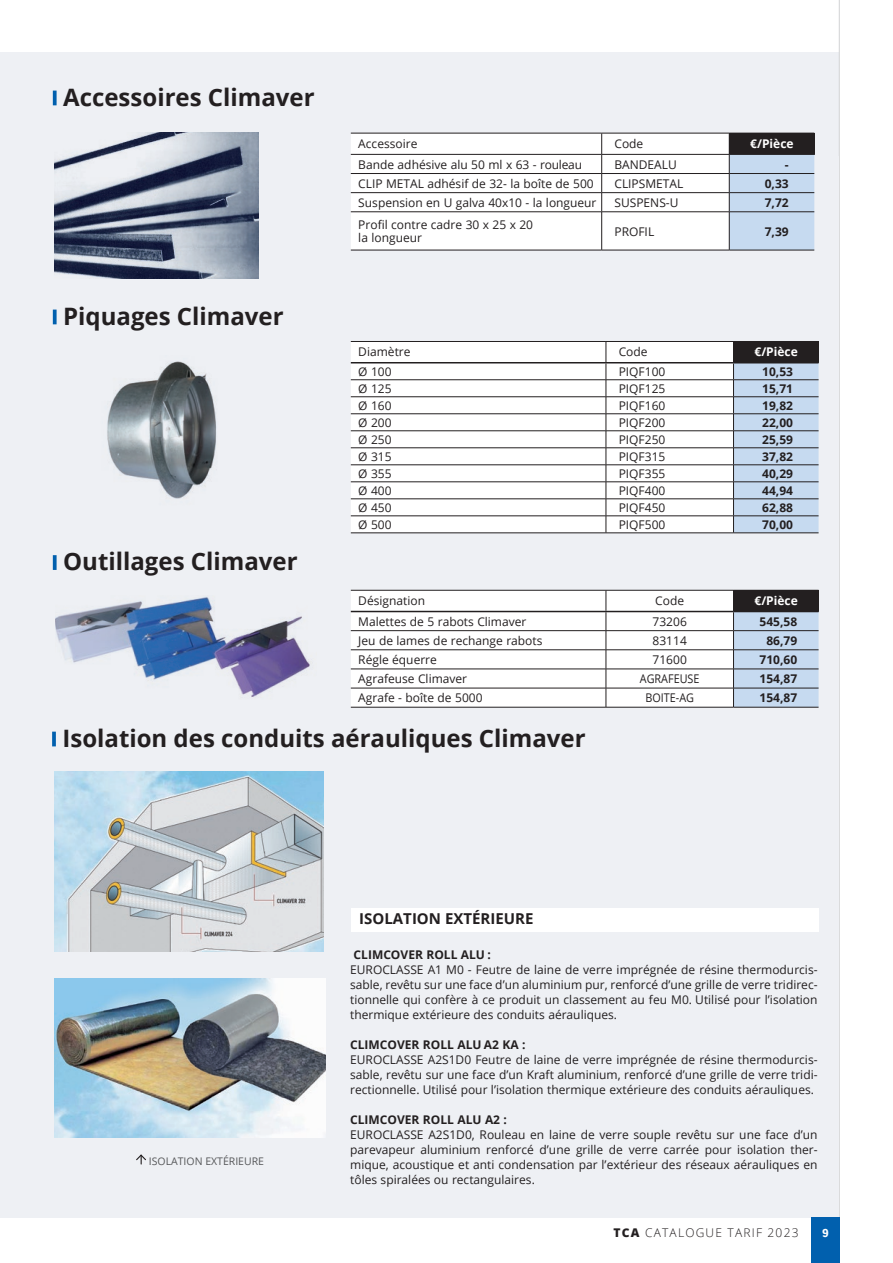
<style>
.page{position:relative;width:893px;height:1263px;background:#fff}
.page>*{position:absolute;margin:0;border:0;box-sizing:border-box;transform-origin:0 0}
.t1{font:700 24px "Open Sans";color:#231f20}
.t2{font:700 15px "Open Sans";color:#231f20}
.t3{font:12px/15px "Open Sans";color:#231f20;text-align:justify}
.t4{font:700 12px "Open Sans";color:#231f20}
.t5{font:300 12px "Open Sans";letter-spacing:.1em;color:#231f20}
.t6{font:700 12px "Open Sans";color:#fff}
.t7{font:12px "Open Sans";color:#231f20;scale:.9 1}
.t8{font:900 12px "TV Nord EF";color:#fff}
.t9{font:10.5px "Open Sans";color:#57585a}
.s1{font-weight:800}
</style>
<div class="page">
<div style="left:0;top:52px;width:839px;height:140px;background:#eef0f4"></div>
<hr style="left:839px;top:0;width:1px;height:1263px;background:#d1d2d4">
<div style="left:0;top:157px;width:839px;height:1061px;background:#eef0f4"></div>
<div style="left:811px;top:1218px;width:29px;height:45px;background:#0160ae"></div>
<svg style="left:53px;top:91px;width:4px;height:14px"></svg>
<svg style="left:53px;top:310px;width:4px;height:14px"></svg>
<svg style="left:53px;top:555px;width:4px;height:15px"></svg>
<img style="left:107px;top:361px;width:110px;height:138px">
<img style="left:54px;top:133px;width:204px;height:146px">
<img style="left:55px;top:596px;width:255px;height:101px">
<hr style="left:351px;top:250px;width:251px;height:1px;background:#231f20">
<hr style="left:602px;top:250px;width:127px;height:1px;background:#231f20">
<svg style="left:351px;top:133px;width:463px;height:117px;background:#e6e9ec"></svg>
<hr style="left:729px;top:212px;width:1px;height:38px;background:#231f20">
<hr style="left:729px;top:154px;width:85px;height:1px;background:#231f20">
<hr style="left:729px;top:173px;width:85px;height:1px;background:#231f20">
<hr style="left:729px;top:192px;width:85px;height:1px;background:#231f20">
<hr style="left:729px;top:212px;width:85px;height:1px;background:#231f20">
<hr style="left:729px;top:250px;width:85px;height:1px;background:#231f20">
<div style="left:351px;top:342px;width:255px;height:191px;background:#fff"></div>
<hr style="left:351px;top:341px;width:255px;height:1px;background:#231f20">
<hr style="left:606px;top:341px;width:127px;height:1px;background:#231f20">
<hr style="left:733px;top:341px;width:86px;height:1px;background:#231f20">
<hr style="left:351px;top:362px;width:255px;height:1px;background:#231f20">
<hr style="left:351px;top:379px;width:255px;height:1px;background:#231f20">
<hr style="left:351px;top:396px;width:255px;height:1px;background:#231f20">
<hr style="left:351px;top:413px;width:255px;height:1px;background:#231f20">
<hr style="left:351px;top:430px;width:255px;height:1px;background:#231f20">
<hr style="left:351px;top:447px;width:255px;height:1px;background:#231f20">
<hr style="left:351px;top:464px;width:255px;height:1px;background:#231f20">
<hr style="left:351px;top:482px;width:255px;height:1px;background:#231f20">
<hr style="left:351px;top:499px;width:255px;height:1px;background:#231f20">
<hr style="left:351px;top:516px;width:255px;height:1px;background:#231f20">
<hr style="left:351px;top:533px;width:255px;height:1px;background:#231f20">
<hr style="left:606px;top:533px;width:127px;height:1px;background:#231f20">
<svg style="left:606px;top:342px;width:213px;height:191px;background:#d6dde4"></svg>
<hr style="left:733px;top:379px;width:86px;height:1px;background:#231f20">
<hr style="left:733px;top:396px;width:86px;height:1px;background:#231f20">
<hr style="left:733px;top:413px;width:86px;height:1px;background:#231f20">
<hr style="left:733px;top:430px;width:86px;height:1px;background:#231f20">
<hr style="left:733px;top:447px;width:86px;height:1px;background:#231f20">
<hr style="left:733px;top:464px;width:86px;height:1px;background:#231f20">
<hr style="left:733px;top:482px;width:86px;height:1px;background:#231f20">
<hr style="left:733px;top:499px;width:86px;height:1px;background:#231f20">
<hr style="left:733px;top:516px;width:86px;height:1px;background:#231f20">
<hr style="left:733px;top:533px;width:86px;height:1px;background:#231f20">
<hr style="left:351px;top:707px;width:255px;height:1px;background:#231f20">
<hr style="left:606px;top:707px;width:127px;height:1px;background:#231f20">
<svg style="left:351px;top:590px;width:468px;height:117px;background:#e4e7ea"></svg>
<hr style="left:733px;top:630px;width:86px;height:1px;background:#231f20">
<hr style="left:733px;top:649px;width:86px;height:1px;background:#231f20">
<hr style="left:733px;top:669px;width:86px;height:1px;background:#231f20">
<hr style="left:733px;top:688px;width:86px;height:1px;background:#231f20">
<hr style="left:733px;top:707px;width:86px;height:1px;background:#231f20">
<svg style="left:52px;top:732px;width:4px;height:14px"></svg>
<img style="left:54px;top:771px;width:269px;height:180px">
<img style="left:54px;top:978px;width:271px;height:159px">
<div style="left:351px;top:908px;width:468px;height:23px;background:#fff"></div>
<svg style="left:136px;top:1154px;width:10px;height:10px"></svg>
<h1 class="t1" style="left:63px;top:80px;width:253px">Accessoires Climaver</h1>
<h1 class="t1" style="left:63px;top:299px;width:222px">Piquages Climaver</h1>
<h1 class="t1" style="left:63px;top:544px;width:236px">Outillages Climaver</h1>
<p class="t3" style="left:358px;top:136px;width:61px">Accessoire</p>
<p class="t3" style="left:614px;top:136px;width:30px">Code</p>
<p class="t6" style="left:750px;top:135px;width:45px">€/Pièce</p>
<p class="t3" style="left:358px;top:156px;width:225px">Bande adhésive alu 50 ml x 63 - rouleau</p>
<p class="t3" style="left:614px;top:156px;width:64px">BANDEALU</p>
<p class="t4" style="left:785px;top:156px;width:5px">-</p>
<p class="t3" style="left:358px;top:175px;width:237px">CLIP METAL adhésif de 32- la boîte de 500</p>
<p class="t3" style="left:614px;top:175px;width:70px">CLIPSMETAL</p>
<p class="t4" style="left:765px;top:175px;width:26px">0,33</p>
<p class="t3" style="left:358px;top:195px;width:240px">Suspension en U galva 40x10 - la longueur</p>
<p class="t3" style="left:614px;top:195px;width:66px">SUSPENS-U</p>
<p class="t4" style="left:765px;top:194px;width:26px">7,72</p>
<p class="t3" style="left:358px;top:217px;width:176px;line-height:13.5px">Profil contre cadre 30 x 25 x 20 la longueur</p>
<p class="t3" style="left:614px;top:223px;width:41px">PROFIL</p>
<p class="t4" style="left:765px;top:223px;width:26px">7,39</p>
<p class="t3" style="left:358px;top:344px;width:54px">Diamètre</p>
<p class="t3" style="left:619px;top:344px;width:30px">Code</p>
<p class="t6" style="left:754px;top:344px;width:45px">€/Pièce</p>
<p class="t3" style="left:358px;top:364px;width:35px">Ø 100</p>
<p class="t3" style="left:619px;top:364px;width:48px">PIQF100</p>
<p class="t4" style="left:762px;top:363px;width:32px">10,53</p>
<p class="t3" style="left:358px;top:381px;width:35px">Ø 125</p>
<p class="t3" style="left:619px;top:381px;width:48px">PIQF125</p>
<p class="t4" style="left:762px;top:380px;width:32px">15,71</p>
<p class="t3" style="left:358px;top:398px;width:35px">Ø 160</p>
<p class="t3" style="left:619px;top:398px;width:48px">PIQF160</p>
<p class="t4" style="left:762px;top:397px;width:32px">19,82</p>
<p class="t3" style="left:358px;top:415px;width:35px">Ø 200</p>
<p class="t3" style="left:619px;top:415px;width:48px">PIQF200</p>
<p class="t4" style="left:762px;top:414px;width:32px">22,00</p>
<p class="t3" style="left:358px;top:432px;width:35px">Ø 250</p>
<p class="t3" style="left:619px;top:432px;width:48px">PIQF250</p>
<p class="t4" style="left:762px;top:431px;width:32px">25,59</p>
<p class="t3" style="left:358px;top:449px;width:35px">Ø 315</p>
<p class="t3" style="left:619px;top:449px;width:48px">PIQF315</p>
<p class="t4" style="left:762px;top:448px;width:32px">37,82</p>
<p class="t3" style="left:358px;top:466px;width:35px">Ø 355</p>
<p class="t3" style="left:619px;top:466px;width:48px">PIQF355</p>
<p class="t4" style="left:762px;top:465px;width:32px">40,29</p>
<p class="t3" style="left:358px;top:483px;width:35px">Ø 400</p>
<p class="t3" style="left:619px;top:483px;width:48px">PIQF400</p>
<p class="t4" style="left:762px;top:482px;width:32px">44,94</p>
<p class="t3" style="left:358px;top:500px;width:35px">Ø 450</p>
<p class="t3" style="left:619px;top:500px;width:48px">PIQF450</p>
<p class="t4" style="left:762px;top:499px;width:32px">62,88</p>
<p class="t3" style="left:358px;top:517px;width:35px">Ø 500</p>
<p class="t3" style="left:619px;top:517px;width:48px">PIQF500</p>
<p class="t4" style="left:762px;top:516px;width:32px">70,00</p>
<p class="t3" style="left:358px;top:593px;width:68px">Désignation</p>
<p class="t3" style="left:655px;top:593px;width:30px">Code</p>
<p class="t6" style="left:754px;top:592px;width:45px">€/Pièce</p>
<p class="t3" style="left:358px;top:614px;width:170px">Malettes de 5 rabots Climaver</p>
<p class="t3" style="left:653px;top:614px;width:36px">73206</p>
<p class="t4" style="left:760px;top:613px;width:39px">545,58</p>
<p class="t3" style="left:358px;top:633px;width:186px">Jeu de lames de rechange rabots</p>
<p class="t3" style="left:653px;top:633px;width:36px">83114</p>
<p class="t4" style="left:766px;top:632px;width:32px">86,79</p>
<p class="t3" style="left:358px;top:652px;width:80px">Régle équerre</p>
<p class="t3" style="left:653px;top:652px;width:36px">71600</p>
<p class="t4" style="left:759px;top:651px;width:39px">710,60</p>
<p class="t3" style="left:358px;top:671px;width:110px">Agrafeuse Climaver</p>
<p class="t7" style="left:640px;top:670px;width:68px">AGRAFEUSE</p>
<p class="t4" style="left:760px;top:670px;width:39px">154,87</p>
<p class="t3" style="left:358px;top:690px;width:126px">Agrafe - boîte de 5000</p>
<p class="t7" style="left:645px;top:690px;width:55px">BOITE-AG</p>
<p class="t4" style="left:760px;top:689px;width:39px">154,87</p>
<h1 class="t1" style="left:63px;top:721px;width:525px">Isolation des conduits aérauliques Climaver</h1>
<p class="t9" style="left:149px;top:1153px;width:117px">ISOLATION EXTÉRIEURE</p>
<p class="t2" style="left:359px;top:908px;width:176px">ISOLATION EXTÉRIEURE</p>
<p class="t4" style="left:354px;top:946px;width:139px">CLIMCOVER ROLL ALU :</p>
<p class="t3" style="left:350px;top:961px;width:469px">EUROCLASSE A1 M0 - Feutre de laine de verre imprégnée de résine thermodurcis&shy;sable, revêtu sur une face d’un aluminium pur, renforcé d’une grille de verre tridirec&shy;tionnelle qui confère à ce produit un classement au feu M0. Utilisé pour l’isolation thermique extérieure des conduits aérauliques.</p>
<p class="t4" style="left:350px;top:1036px;width:177px">CLIMCOVER ROLL ALU A2 KA :</p>
<p class="t3" style="left:350px;top:1051px;width:469px">EUROCLASSE A2S1D0 Feutre de laine de verre imprégnée de résine thermodurcis&shy;sable, revêtu sur une face d’un Kraft aluminium, renforcé d’une grille de verre tridi&shy;rectionnelle. Utilisé pour l’isolation thermique extérieure des conduits aérauliques.</p>
<p class="t4" style="left:350px;top:1111px;width:158px">CLIMCOVER ROLL ALU A2 :</p>
<p class="t3" style="left:350px;top:1126px;width:469px">EUROCLASSE A2S1D0, Rouleau en laine de verre souple revêtu sur une face d’un parevapeur aluminium renforcé d’une grille de verre carrée pour isolation ther&shy;mique, acoustique et anti condensation par l’extérieur des réseaux aérauliques en tôles spiralées ou rectangulaires.</p>
<p class="t5" style="left:614px;top:1225px;width:187px"><span class="s1">TCA</span> CATALOGUE TARIF 2023</p>
<p class="t8" style="left:822px;top:1226px;width:8px">9</p>
</div>
